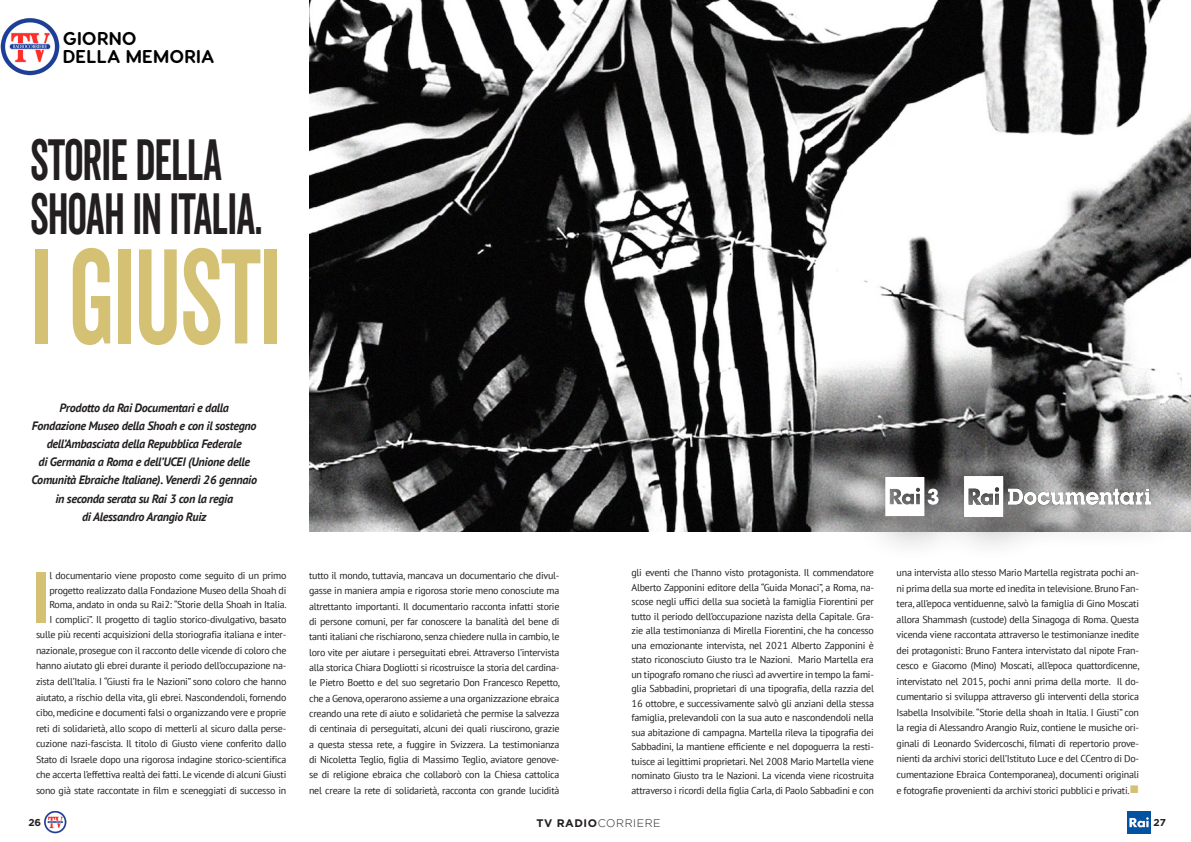
<style>
.page{position:relative;width:1191px;height:842px;background:#fff}
.page>*{position:absolute;margin:0;border:0;box-sizing:border-box;transform-origin:0 0}
.t1{font:130.3px "Veneer Clean";letter-spacing:-.02em;color:#d4c174;scale:.8 1}
.t2{font:700 72.1px "PT Sans";color:#d4c174}
.t3{font:56.3px/54.1px "Veneer Clean";letter-spacing:-.02em;color:#231f20;scale:.8 1}
.t4{font:700 18.6px/18px "Visby Round CF";letter-spacing:.01em;color:#000}
.t5{font:italic 700 12.1px/18.1px "PT Sans";letter-spacing:-.025em;color:#231f20;text-align:center}
.t6{font:300 11px "Gotham";letter-spacing:.05em;color:#231f20}
.t7{font:10px/15.6px "PT Sans";letter-spacing:-.025em;color:#231f20;text-align:justify}
.t8{font:700 10px "Gotham";color:#231f20}
.s1{color:#d4c174}
.s2{font-weight:700}
</style>
<div class="page">
<img style="left:44px;top:811px;width:22px;height:23px">
<img style="left:1127px;top:811px;width:23px;height:23px">
<img style="left:0;top:18px;width:60px;height:58px">
<img style="left:309px;top:0;width:882px;height:531px">
<div style="left:854px;top:446px;width:127px;height:115px;background:#231f20;opacity:.75"></div>
<svg style="left:885px;top:477px;width:49px;height:39px"></svg>
<div style="left:934px;top:446px;width:257px;height:115px;background:#231f20;opacity:.75"></div>
<img style="left:965px;top:477px;width:185px;height:39px">
<h3 class="t4" style="left:63px;top:30px;width:153px">GIORNO<br>DELLA MEMORIA</h3>
<h3 class="t3" style="left:30px;top:132px;width:293px">STORIE DELLA<br>SHOAH IN ITALIA.</h3>
<h1 class="t1" style="left:30px;top:218px;width:316px">I GIUSTI</h1>
<p class="t5" style="left:31px;top:398px;width:227px">Prodotto da Rai Documentari e dalla Fondazione Museo della Shoah e con il sostegno dell’Ambasciata della Repubblica Federale<br>di Germania a Roma e dell’UCEI (Unione delle Comunità Ebraiche Italiane). Venerdì 26 gennaio in seconda serata su Rai 3 con la regia<br>di Alessandro Arangio Ruiz</p>
<h2 class="t2" style="left:31px;top:549px;width:22px">I</h2>
<p class="t7" style="left:49px;top:568px;width:239px;line-height:14.5px">l documentario viene proposto come seguito di un primo progetto realizzato dalla Fondazione Museo della Shoah di Roma, andato in onda su Rai2: “Storie della Shoah in Italia.<br>I complici”. Il progetto di taglio storico-divulgativo, basato</p>
<p class="t7" style="left:36px;top:627px;width:252px">sulle più recenti acquisizioni della storiografia italiana e inter&shy;nazionale, prosegue con il racconto delle vicende di coloro che hanno aiutato gli ebrei durante il periodo dell’occupazione na&shy;zista dell’Italia. I “Giusti fra le Nazioni” sono coloro che hanno aiutato, a rischio della vita, gli ebrei. Nascondendoli, fornendo cibo, medicine e documenti falsi o organizzando vere e proprie reti di solidarietà, allo scopo di metterli al sicuro dalla perse&shy;cuzione nazi-fascista. Il titolo di Giusto viene conferito dallo Stato di Israele dopo una rigorosa indagine storico-scientifica che accerta l’effettiva realtà dei fatti. Le vicende di alcuni Giusti sono già state raccontate in film e sceneggiati di successo in</p>
<p class="t7" style="left:309px;top:568px;width:252px;line-height:15.3px">tutto il mondo, tuttavia, mancava un documentario che divul&shy;gasse in maniera ampia e rigorosa storie meno conosciute ma altrettanto importanti. Il documentario racconta infatti storie di persone comuni, per far conoscere la banalità del bene di tanti italiani che rischiarono, senza chiedere nulla in cambio, le loro vite per aiutare i perseguitati ebrei. Attraverso l’intervista alla storica Chiara Dogliotti si ricostruisce la storia del cardina&shy;le Pietro Boetto e del suo segretario Don Francesco Repetto, che a Genova, operarono assieme a una organizzazione ebraica creando una rete di aiuto e solidarietà che permise la salvezza di centinaia di perseguitati, alcuni dei quali riuscirono, grazie a questa stessa rete, a fuggire in Svizzera. La testimonianza di Nicoletta Teglio, figlia di Massimo Teglio, aviatore genove&shy;se di religione ebraica che collaborò con la Chiesa cattolica nel creare la rete di solidarietà, racconta con grande lucidità</p>
<p class="t7" style="left:631px;top:565px;width:244px;line-height:14.5px">gli eventi che l’hanno visto protagonista. Il commendatore Alberto Zapponini editore della “Guida Monaci”, a Roma, na&shy;scose negli uffici della sua società la famiglia Fiorentini per tutto il periodo dell’occupazione nazista della Capitale. Gra&shy;zie alla testimonianza di Mirella Fiorentini, che ha concesso una emozionante intervista, nel 2021 Alberto Zapponini è stato riconosciuto Giusto tra le Nazioni. Mario Martella era un tipografo romano che riuscì ad avvertire in tempo la fami&shy;glia Sabbadini, proprietari di una tipografia, della razzia del 16 ottobre, e successivamente salvò gli anziani della stessa famiglia, prelevandoli con la sua auto e nascondendoli nella sua abitazione di campagna. Martella rileva la tipografia dei Sabbadini, la mantiene efficiente e nel dopoguerra la resti&shy;tuisce ai legittimi proprietari. Nel 2008 Mario Martella viene nominato Giusto tra le Nazioni. La vicenda viene ricostruita attraverso i ricordi della figlia Carla, di Paolo Sabbadini e con</p>
<p class="t7" style="left:896px;top:565px;width:244px">una intervista allo stesso Mario Martella registrata pochi an&shy;ni prima della sua morte ed inedita in televisione. Bruno Fan&shy;tera, all’epoca ventiduenne, salvò la famiglia di Gino Moscati allora Shammash (custode) della Sinagoga di Roma. Questa vicenda viene raccontata attraverso le testimonianze inedite dei protagonisti: Bruno Fantera intervistato dal nipote Fran&shy;cesco e Giacomo (Mino) Moscati, all’epoca quattordicenne, intervistato nel 2015, pochi anni prima della morte. Il do&shy;cumentario si sviluppa attraverso gli interventi della storica Isabella Insolvibile. “Storie della shoah in Italia. I Giusti” con la regia di Alessandro Arangio Ruiz, contiene le musiche ori&shy;ginali di Leonardo Svidercoschi, filmati di repertorio prove&shy;nienti da archivi storici dell’Istituto Luce e del CCentro di Do&shy;cumentazione Ebraica Contemporanea), documenti originali e fotografie provenienti da archivi storici pubblici e privati.<span class="s1">■</span></p>
<p class="t8" style="left:28px;top:816px;width:14px">26</p>
<p class="t6" style="left:536px;top:817px;width:126px"><span class="s2">TV RADIO</span>CORRIERE</p>
<p class="t8" style="left:1153px;top:816px;width:14px">27</p>
</div>
